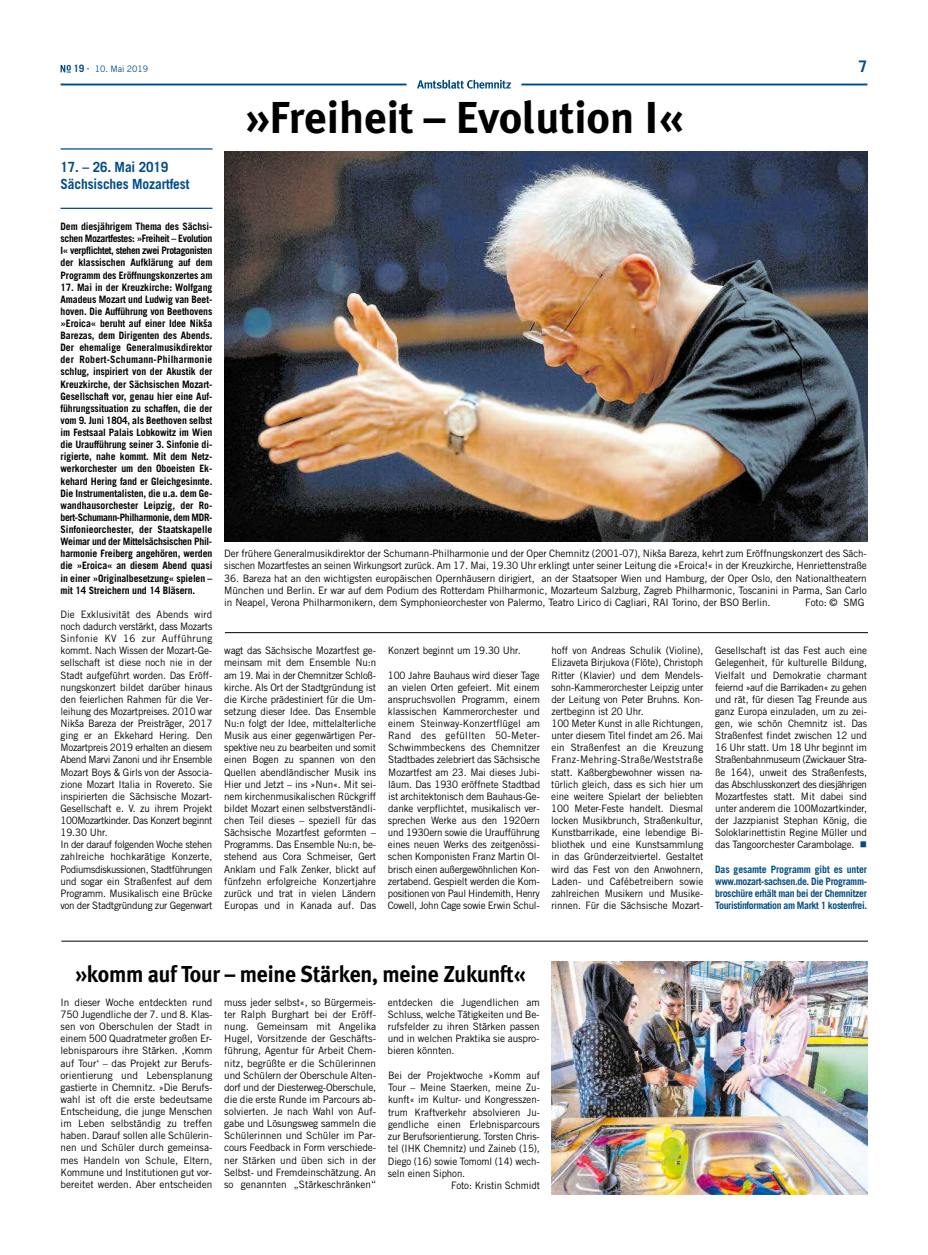
<style>
.page{position:relative;width:928px;height:1255px;background:#fff}
.page>*{position:absolute;margin:0;border:0;box-sizing:border-box;transform-origin:0 0}
.t1{font:700 44.62px "Meta Plus";color:#000}
.t2{font:700 23px "Meta Plus";letter-spacing:-.01em;color:#000;scale:.95 1}
.t3{font:700 16px "Trade Gothic LT Std";color:#004d85}
.t4{font:700 14px/16.9px "Trade Gothic LT Std";letter-spacing:-.01em;color:#004d85;scale:.96 1}
.t5{font:10.25px/12.1px "Trade Gothic LT Std";letter-spacing:-.01em;color:#000;text-align:justify;scale:.96 1}
.t6{font:10.25px/12.1px "Trade Gothic LT Std";letter-spacing:-.01em;color:#000;text-align:justify}
.t7{font:700 10.25px/12.1px "Trade Gothic LT Std";letter-spacing:-.01em;color:#000;text-align:justify;scale:.96 1}
.t8{font:10.25px "Trade Gothic LT Std";letter-spacing:-.01em;color:#000;scale:.95 1}
.t9{font:700 10.25px/12.1px "Trade Gothic LT Std";letter-spacing:-.04em;color:#004d85;text-align:justify;scale:.96 1}
.t10{font:8.88px "Trade Gothic LT Std";letter-spacing:-.01em;color:#004d85}
.s1{font-weight:700;font-size:10.25px}
.s2{color:#004d85}
</style>
<div class="page">
<svg style="left:61px;top:65px;width:10px;height:8px"></svg>
<hr style="left:61px;top:84px;width:345px;height:1px;background:#004d85">
<hr style="left:521px;top:84px;width:346px;height:1px;background:#004d85">
<svg style="left:417px;top:80px;width:94px;height:9px"></svg>
<hr style="left:61px;top:148px;width:151px;height:2px;background:#004d85">
<hr style="left:61px;top:208px;width:151px;height:1px;background:#004d85">
<img style="left:224px;top:151px;width:643px;height:391px">
<hr style="left:225px;top:632px;width:642px;height:1px;background:#000">
<img style="left:551px;top:961px;width:316px;height:233px">
<hr style="left:61px;top:940px;width:806px;height:1px;background:#000">
<p class="t10" style="left:73px;top:64px;width:76px"><span class="s1">19</span> 10. Mai 2019</p>
<h3 class="t3" style="left:858px;top:57px;width:10px">7</h3>
<h1 class="t1" style="left:245px;top:92px;width:438px">»Freiheit – Evolution I«</h1>
<h3 class="t4" style="left:61px;top:159px;width:136px">17. – 26. Mai 2019<br>Sächsisches Mozartfest</h3>
<p class="t7" style="left:61px;top:220px;width:160px">Dem diesjährigem Thema des Sächsi&shy;schen Mozartfestes: »Freiheit – Evolution I« verpflichtet, stehen zwei Protagonisten der klassischen Aufklärung auf dem Programm des Eröffnungskonzertes am</p>
<p class="t7" style="left:60px;top:281px;width:160px">17. Mai in der Kreuzkirche: Wolfgang Amadeus Mozart und Ludwig van Beet&shy;hoven. Die Aufführung von Beethovens »Eroica« beruht auf einer Idee Nikša Barezas, dem Dirigenten des Abends.<br>Der ehemalige Generalmusikdirektor der Robert-Schumann-Philharmonie schlug, inspiriert von der Akustik der Kreuzkirche, der Sächsischen Mozart-Gesellschaft vor, genau hier eine Auf&shy;führungssituation zu schaffen, die der vom 9. Juni 1804, als Beethoven selbst im Festsaal Palais Lobkowitz im Wien die Uraufführung seiner 3. Sinfonie di&shy;rigierte, nahe kommt. Mit dem Netz&shy;werkorchester um den Oboeisten Ek&shy;kehard Hering fand er Gleichgesinnte.<br>Die Instrumentalisten, die u.a. dem Ge&shy;wandhausorchester Leipzig, der Ro&shy;bert-Schumann-Philharmonie, dem MDR-Sinfonieorchester, der Staatskapelle Weimar und der Mittelsächsischen Phil&shy;harmonie Freiberg angehören, werden die »Eroica« an diesem Abend quasi in einer »Originalbesetzung« spielen – mit 14 Streichern und 14 Bläsern.</p>
<p class="t5" style="left:60px;top:608px;width:160px;text-align:left">Die Exklusivität des Abends wird noch dadurch verstärkt, dass Mozarts Sinfonie KV 16 zur Aufführung kommt. Nach Wissen der Mozart-Ge&shy;sellschaft ist diese noch nie in der Stadt aufgeführt worden. Das Eröff&shy;nungskonzert bildet darüber hinaus den feierlichen Rahmen für die Ver&shy;leihung des Mozartpreises. 2010 war Nikša Bareza der Preisträger, 2017 ging er an Ekkehard Hering. Den Mozartpreis 2019 erhalten an diesem Abend Marvi Zanoni und ihr Ensemble Mozart Boys &amp; Girls von der Associa&shy;zione Mozart Italia in Rovereto. Sie inspirierten die Sächsische Mozart-Gesellschaft e. V. zu ihrem Projekt 100Mozartkinder. Das Konzert beginnt 19.30 Uhr.<br>In der darauf folgenden Woche stehen zahlreiche hochkarätige Konzerte, Podiumsdiskussionen, Stadtführungen und sogar ein Straßenfest auf dem Programm. Musikalisch eine Brücke von der Stadtgründung zur Gegenwart</p>
<p class="t6" style="left:224px;top:547px;width:644px">Der frühere Generalmusikdirektor der Schumann-Philharmonie und der Oper Chemnitz (2001-07), Nikša Bareza, kehrt zum Eröffnungskonzert des Säch&shy;sischen Mozartfestes an seinen Wirkungsort zurück. Am 17. Mai, 19.30 Uhr erklingt unter seiner Leitung die »Eroica!« in der Kreuzkirche, Henriettenstraße</p>
<p class="t6" style="left:224px;top:571px;width:644px">36. Bareza hat an den wichtigsten europäischen Opernhäusern dirigiert, an der Staatsoper Wien und Hamburg, der Oper Oslo, den Nationaltheatern München und Berlin. Er war auf dem Podium des Rotterdam Philharmonic, Mozarteum Salzburg, Zagreb Philharmonic, Toscanini in Parma, San Carlo in Neapel, Verona Philharmonikern, dem Symphonieorchester von Palermo, Teatro Lirico di Cagliari, RAI Torino, der BSO Berlin.</p>
<p class="t6" style="left:805px;top:596px;width:61px">Foto: © SMG</p>
<p class="t5" style="left:224px;top:644px;width:160px">wagt das Sächsische Mozartfest ge&shy;meinsam mit dem Ensemble Nu:n am 19. Mai in der Chemnitzer Schloß&shy;kirche. Als Ort der Stadtgründung ist die Kirche prädestiniert für die Um&shy;setzung dieser Idee. Das Ensemble Nu:n folgt der Idee, mittelalterliche Musik aus einer gegenwärtigen Per&shy;spektive neu zu bearbeiten und somit einen Bogen zu spannen von den Quellen abendländischer Musik ins Hier und Jetzt – ins »Nun«. Mit sei&shy;nem kirchenmusikalischen Rückgriff bildet Mozart einen selbstverständli&shy;chen Teil dieses – speziell für das Sächsische Mozartfest geformten – Programms. Das Ensemble Nu:n, be&shy;stehend aus Cora Schmeiser, Gert Anklam und Falk Zenker, blickt auf fünfzehn erfolgreiche Konzertjahre zurück und trat in vielen Ländern Europas und in Kanada auf. Das</p>
<p class="t5" style="left:388px;top:644px;width:140px">Konzert beginnt um 19.30 Uhr.</p>
<p class="t5" style="left:551px;top:644px;width:160px;text-align:left">hoff von Andreas Schulik (Violine), Elizaveta Birjukova (Flöte), Christoph Ritter (Klavier) und dem Mendels&shy;sohn-Kammerorchester Leipzig unter der Leitung von Peter Bruhns. Kon&shy;zertbeginn ist 20 Uhr.<br>100 Meter Kunst in alle Richtungen, unter diesem Titel findet am 26. Mai ein Straßenfest an die Kreuzung Franz-Mehring-Straße/Weststraße statt. Kaßbergbewohner wissen na&shy;türlich gleich, dass es sich hier um eine weitere Spielart der beliebten 100 Meter-Feste handelt. Diesmal locken Musikbrunch, Straßenkultur, Kunstbarrikade, eine lebendige Bi&shy;bliothek und eine Kunstsammlung in das Gründerzeitviertel. Gestaltet wird das Fest von den Anwohnern, Laden- und Cafébetreibern sowie zahlreichen Musikern und Musike&shy;rinnen. Für die Sächsische Mozart-</p>
<p class="t5" style="left:715px;top:644px;width:160px">Gesellschaft ist das Fest auch eine Gelegenheit, für kulturelle Bildung, Vielfalt und Demokratie charmant feiernd »auf die Barrikaden« zu gehen und rät, für diesen Tag Freunde aus ganz Europa einzuladen, um zu zei&shy;gen, wie schön Chemnitz ist. Das Straßenfest findet zwischen 12 und 16 Uhr statt. Um 18 Uhr beginnt im Straßenbahnmuseum (Zwickauer Stra&shy;ße 164), unweit des Straßenfests, das Abschlusskonzert des diesjährigen Mozartfestes statt. Mit dabei sind unter anderem die 100Mozartkinder, der Jazzpianist Stephan König, die Soloklarinettistin Regine Müller und das Tangoorchester Carambolage. <span class="s2">■</span></p>
<p class="t5" style="left:388px;top:668px;width:160px">100 Jahre Bauhaus wird dieser Tage an vielen Orten gefeiert. Mit einem anspruchsvollen Programm, einem klassischen Kammerorchester und einem Steinway-Konzertflügel am Rand des gefüllten 50-Meter-Schwimmbeckens des Chemnitzer Stadtbades zelebriert das Sächsische Mozartfest am 23. Mai dieses Jubi&shy;läum. Das 1930 eröffnete Stadtbad ist architektonisch dem Bauhaus-Ge&shy;danke verpflichtet, musikalisch ver&shy;sprechen Werke aus den 1920ern und 1930ern sowie die Uraufführung eines neuen Werks des zeitgenössi&shy;schen Komponisten Franz Martin Ol&shy;brisch einen außergewöhnlichen Kon&shy;zertabend. Gespielt werden die Kom&shy;positionen von Paul Hindemith, Henry Cowell, John Cage sowie Erwin Schul-</p>
<p class="t9" style="left:715px;top:862px;width:160px">Das gesamte Programm gibt es unter www.mozart-sachsen.de. Die Programm&shy;broschüre erhält man bei der Chemnitzer Touristinformation am Markt 1 kostenfrei.</p>
<h2 class="t2" style="left:75px;top:960px;width:475px">»komm auf Tour – meine Stärken, meine Zukunft«</h2>
<p class="t6" style="left:60px;top:996px;width:153px">In dieser Woche entdeckten rund 750 Jugendliche der 7. und 8. Klas&shy;sen von Oberschulen der Stadt in einem 500 Quadratmeter großen Er&shy;lebnisparours ihre Stärken. ‚Komm auf Tour‘ – das Projekt zur Berufs&shy;orientierung und Lebensplanung gastierte in Chemnitz. »Die Berufs&shy;wahl ist oft die erste bedeutsame Entscheidung, die junge Menschen im Leben selbständig zu treffen haben. Darauf sollen alle Schülerin&shy;nen und Schüler durch gemeinsa&shy;mes Handeln von Schule, Eltern, Kommune und Institutionen gut vor&shy;bereitet werden. Aber entscheiden</p>
<p class="t6" style="left:224px;top:996px;width:153px">muss jeder selbst«, so Bürgermeis&shy;ter Ralph Burghart bei der Eröff&shy;nung. Gemeinsam mit Angelika Hugel, Vorsitzende der Geschäfts&shy;führung, Agentur für Arbeit Chem&shy;nitz, begrüßte er die Schülerinnen und Schülern der Oberschule Alten&shy;dorf und der Diesterweg-Oberschule, die die erste Runde im Parcours ab&shy;solvierten. Je nach Wahl von Auf&shy;gabe und Lösungsweg sammeln die Schülerinnen und Schüler im Par&shy;cours Feedback in Form verschiede&shy;ner Stärken und üben sich in der Selbst- und Fremdeinschätzung. An so genannten „Stärkeschränken“</p>
<p class="t6" style="left:387px;top:996px;width:154px">entdecken die Jugendlichen am Schluss, welche Tätigkeiten und Be&shy;rufsfelder zu ihren Stärken passen und in welchen Praktika sie auspro&shy;bieren könnten.</p>
<p class="t8" style="left:388px;top:1068px;width:161px">Bei der Projektwoche »Komm auf</p>
<p class="t8" style="left:388px;top:1081px;width:161px">Tour – Meine Staerken, meine Zu-</p>
<p class="t8" style="left:388px;top:1093px;width:161px">kunft« im Kultur- und Kongresszen-</p>
<p class="t8" style="left:388px;top:1105px;width:161px">trum Kraftverkehr absolvieren Ju-</p>
<p class="t8" style="left:388px;top:1117px;width:161px">gendliche einen Erlebnisparcours</p>
<p class="t8" style="left:388px;top:1130px;width:161px">zur Berufsorientierung. Torsten Chris-</p>
<p class="t8" style="left:388px;top:1142px;width:161px">tel (IHK Chemnitz) und Zaineb (15),</p>
<p class="t8" style="left:388px;top:1154px;width:161px">Diego (16) sowie Tomoml (14) wech-</p>
<p class="t8" style="left:388px;top:1166px;width:83px">seln einen Siphon.</p>
<p class="t8" style="left:451px;top:1179px;width:95px">Foto: Kristin Schmidt</p>
</div>
